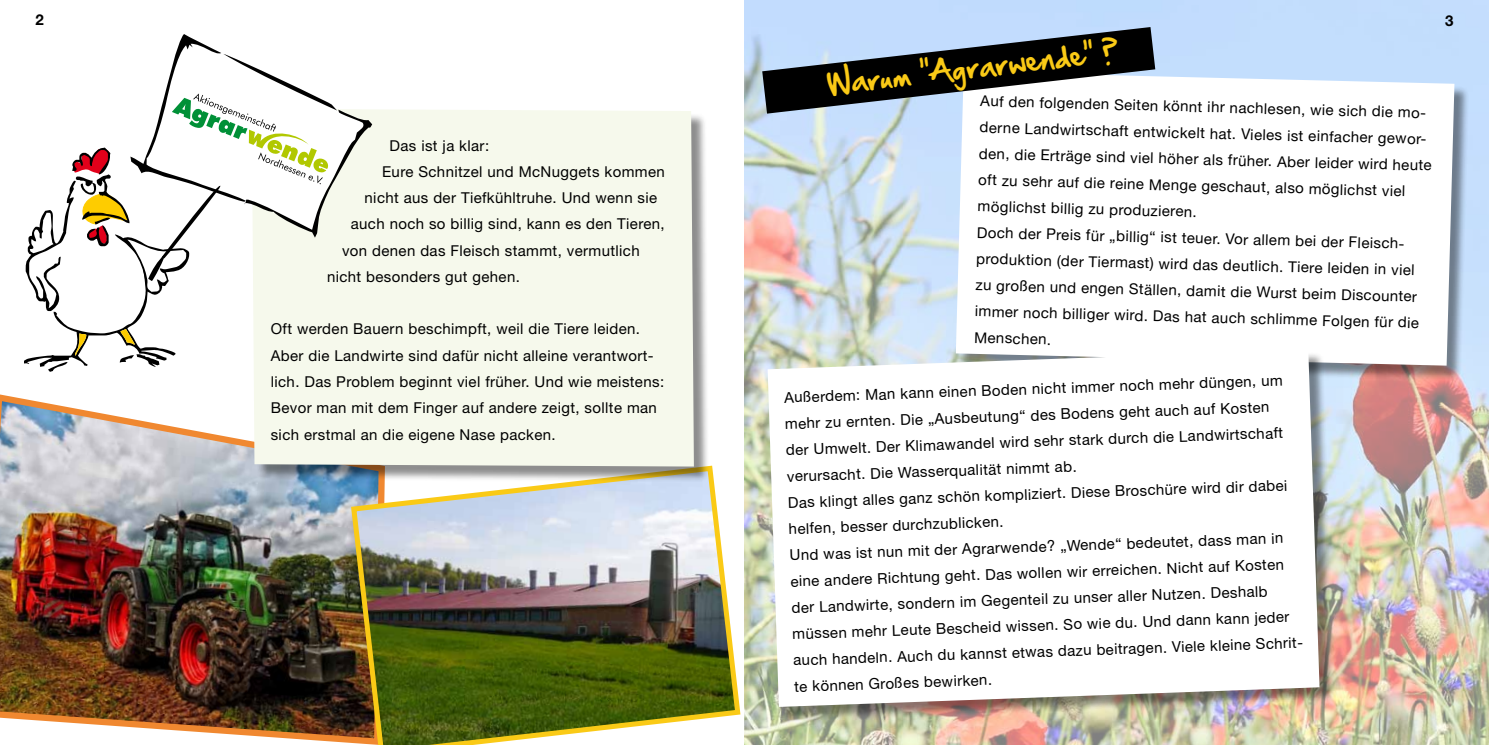
<style>
.page{position:relative;width:1489px;height:745px;background:#fff}
.page>*{position:absolute;margin:0;border:0;box-sizing:border-box;transform-origin:0 0}
.t1{font:26.25px "Hand Of Sean";color:#faca16}
.t2{font:15px/26.2px "Helvetica Neue";letter-spacing:.025em;color:#000}
.t3{font:700 15px "Helvetica Neue";color:#000}
</style>
<div class="page">
<img style="left:744px;top:0;width:744px;height:744px">
<div style="left:957px;top:74px;width:512px;height:307px;background:#000;opacity:.45"></div>
<svg style="left:955px;top:71px;width:499px;height:294px"></svg>
<img style="left:0;top:394px;width:348px;height:349px">
<svg style="left:762px;top:27px;width:393px;height:86px"></svg>
<div style="left:769px;top:352px;width:565px;height:369px;background:#000;opacity:.45"></div>
<svg style="left:767px;top:349px;width:552px;height:357px"></svg>
<img style="left:348px;top:465px;width:393px;height:279px">
<div style="left:253px;top:111px;width:456px;height:370px;background:#000;opacity:.45"></div>
<div style="left:252px;top:109px;width:442px;height:357px;background:#f6f9ec"></div>
<svg style="left:25px;top:34px;width:351px;height:337px"></svg>
<p class="t3" style="left:35px;top:10px;width:10px">2</p>
<p class="t3" style="left:1444px;top:11px;width:10px">3</p>
<p class="t2" style="left:389px;top:132px;width:101px">Das ist ja klar:</p>
<p class="t2" style="left:382px;top:158px;width:284px">Eure Schnitzel und McNuggets kommen</p>
<p class="t2" style="left:364px;top:184px;width:294px">nicht aus der Tiefkühltruhe. Und wenn sie</p>
<p class="t2" style="left:351px;top:210px;width:315px">auch noch so billig sind, kann es den Tieren,</p>
<p class="t2" style="left:342px;top:237px;width:299px">von denen das Fleisch stammt, vermutlich</p>
<p class="t2" style="left:327px;top:263px;width:194px">nicht besonders gut gehen.</p>
<p class="t2" style="left:271px;top:315px;width:395px">Oft werden Bauern beschimpft, weil die Tiere leiden.<br>Aber die Landwirte sind dafür nicht alleine verantwort&shy;lich. Das Problem beginnt viel früher. Und wie meistens:<br>Bevor man mit dem Finger auf andere zeigt, sollte man sich erstmal an die eigene Nase packen.</p>
<h1 class="t1" style="left:824px;top:62px;width:294px;rotate:-7deg">Warum "Agrarwende“ ?</h1>
<p class="t2" style="left:979px;top:89px;width:455px;rotate:1deg">Auf den folgenden Seiten könnt ihr nachlesen, wie sich die mo&shy;derne Landwirtschaft entwickelt hat. Vieles ist einfacher gewor&shy;den, die Erträge sind viel höher als früher. Aber leider wird heute oft zu sehr auf die reine Menge geschaut, also möglichst viel möglichst billig zu produzieren.</p>
<p class="t2" style="left:976px;top:220px;width:446px;rotate:1deg">Doch der Preis für „billig“ ist teuer. Vor allem bei der Fleisch&shy;produktion (der Tiermast) wird das deutlich. Tiere leiden in viel zu großen und engen Ställen, damit die Wurst beim Discounter immer noch billiger wird. Das hat auch schlimme Folgen für die</p>
<p class="t2" style="left:974px;top:324px;width:78px;rotate:1deg">Menschen.</p>
<p class="t2" style="left:783px;top:384px;width:511px;rotate:-2deg">Außerdem: Man kann einen Boden nicht immer noch mehr düngen, um mehr zu ernten. Die „Ausbeutung“ des Bodens geht auch auf Kosten der Umwelt. Der Klimawandel wird sehr stark durch die Landwirtschaft verursacht. Die Wasserqualität nimmt ab.<br>Das klingt alles ganz schön kompliziert. Diese Broschüre wird dir dabei helfen, besser durchzublicken.<br>Und was ist nun mit der Agrarwende? „Wende“ bedeutet, dass man in eine andere Richtung geht. Das wollen wir erreichen. Nicht auf Kosten der Landwirte, sondern im Gegenteil zu unser aller Nutzen. Deshalb müssen mehr Leute Bescheid wissen. So wie du. Und dann kann jeder auch handeln. Auch du kannst etwas dazu beitragen. Viele kleine Schrit&shy;te können Großes bewirken.</p>
</div>
